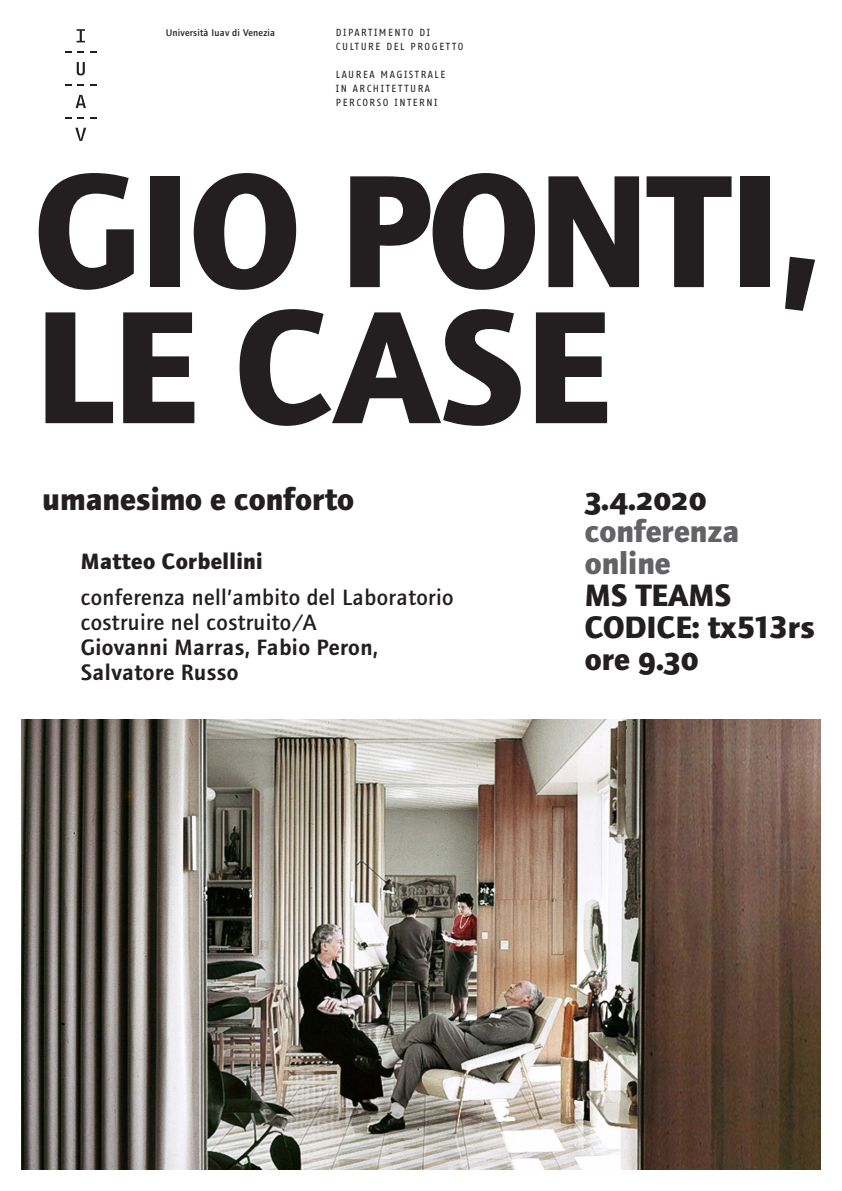
<style>
.page{position:relative;width:842px;height:1191px;background:#fff}
.page>*{position:absolute;margin:0;border:0;box-sizing:border-box;transform-origin:0 0}
.TITOLO{font:700 166px/136px "Foundry Journal";letter-spacing:-.01em;color:#231f20}
.SOTTOTITOLO___INFO{font:700 32px "Foundry Journal";color:#231f20}
.SOTTOTITOLO___INFO-2{font:700 32px "Foundry Journal";color:#636366}
.SOTTOTITOLO___INFO-3{font:700 32px "Foundry Journal SC";color:#231f20}
.TESTO_grande{font:500 23px "Foundry Journal";letter-spacing:.02em;color:#231f20}
.TESTO_grande-2{font:600 23px "Foundry Journal";letter-spacing:.02em;color:#231f20}
.TESTO_grande-3{font:700 23px "Foundry Journal";letter-spacing:.02em;color:#231f20}
.INTESTAZIONE_maiusco{font:10px "Fago Office Sans";letter-spacing:.15em;color:#231f20}
.INTESTAZIONE_iuav{font:500 10px "Foundry Journal";letter-spacing:.02em;color:#231f20}
.s1{font-family:"Foundry Journal"}
</style>
<div class="page">
<svg style="left:77px;top:29px;width:8px;height:13px"></svg>
<svg style="left:65px;top:51px;width:7px;height:2px"></svg>
<svg style="left:78px;top:51px;width:6px;height:2px"></svg>
<svg style="left:90px;top:51px;width:6px;height:2px"></svg>
<svg style="left:77px;top:62px;width:8px;height:13px"></svg>
<svg style="left:65px;top:84px;width:7px;height:2px"></svg>
<svg style="left:78px;top:84px;width:6px;height:2px"></svg>
<svg style="left:90px;top:84px;width:6px;height:2px"></svg>
<svg style="left:76px;top:95px;width:10px;height:13px"></svg>
<svg style="left:65px;top:117px;width:7px;height:2px"></svg>
<svg style="left:78px;top:117px;width:6px;height:2px"></svg>
<svg style="left:90px;top:117px;width:6px;height:2px"></svg>
<svg style="left:75px;top:128px;width:11px;height:13px"></svg>
<img style="left:21px;top:719px;width:800px;height:450px">
<p class="INTESTAZIONE_iuav" style="left:166px;top:27px;width:111px">Università Iuav di Venezia</p>
<p class="INTESTAZIONE_maiusco" style="left:336px;top:27px;width:96px">DIPARTIMENTO DI</p>
<p class="INTESTAZIONE_maiusco" style="left:336px;top:41px;width:129px">CULTURE DEL PROGETTO</p>
<p class="INTESTAZIONE_maiusco" style="left:336px;top:69px;width:111px">LAUREA MAGISTRALE</p>
<p class="INTESTAZIONE_maiusco" style="left:336px;top:83px;width:96px">IN ARCHITETTURA</p>
<p class="INTESTAZIONE_maiusco" style="left:336px;top:97px;width:103px">PERCORSO INTERNI</p>
<p class="TITOLO" style="left:34px;top:163px;width:788px">GIO PONTI,<br>LE CASE</p>
<p class="SOTTOTITOLO___INFO" style="left:43px;top:481px;width:313px">umanesimo e conforto</p>
<p class="TESTO_grande-3" style="left:81px;top:547px;width:183px">Matteo Corbellini</p>
<p class="TESTO_grande" style="left:81px;top:584px;width:374px">conferenza nell’ambito del Laboratorio</p>
<p class="TESTO_grande" style="left:81px;top:609px;width:237px">costruire nel costruito/A</p>
<p class="TESTO_grande-2" style="left:81px;top:634px;width:299px">Giovanni Marras, Fabio Peron,</p>
<p class="TESTO_grande-2" style="left:81px;top:659px;width:159px">Salvatore Russo</p>
<p class="SOTTOTITOLO___INFO-3" style="left:585px;top:481px;width:123px">3.4.2020</p>
<p class="SOTTOTITOLO___INFO-2" style="left:585px;top:513px;width:156px">conferenza</p>
<p class="SOTTOTITOLO___INFO-2" style="left:585px;top:545px;width:88px">online</p>
<p class="SOTTOTITOLO___INFO" style="left:585px;top:577px;width:148px">MS TEAMS</p>
<p class="SOTTOTITOLO___INFO" style="left:585px;top:609px;width:232px">CODICE: tx513rs</p>
<p class="SOTTOTITOLO___INFO-3" style="left:585px;top:641px;width:115px"><span class="s1">ore</span> 9.30</p>
</div>
